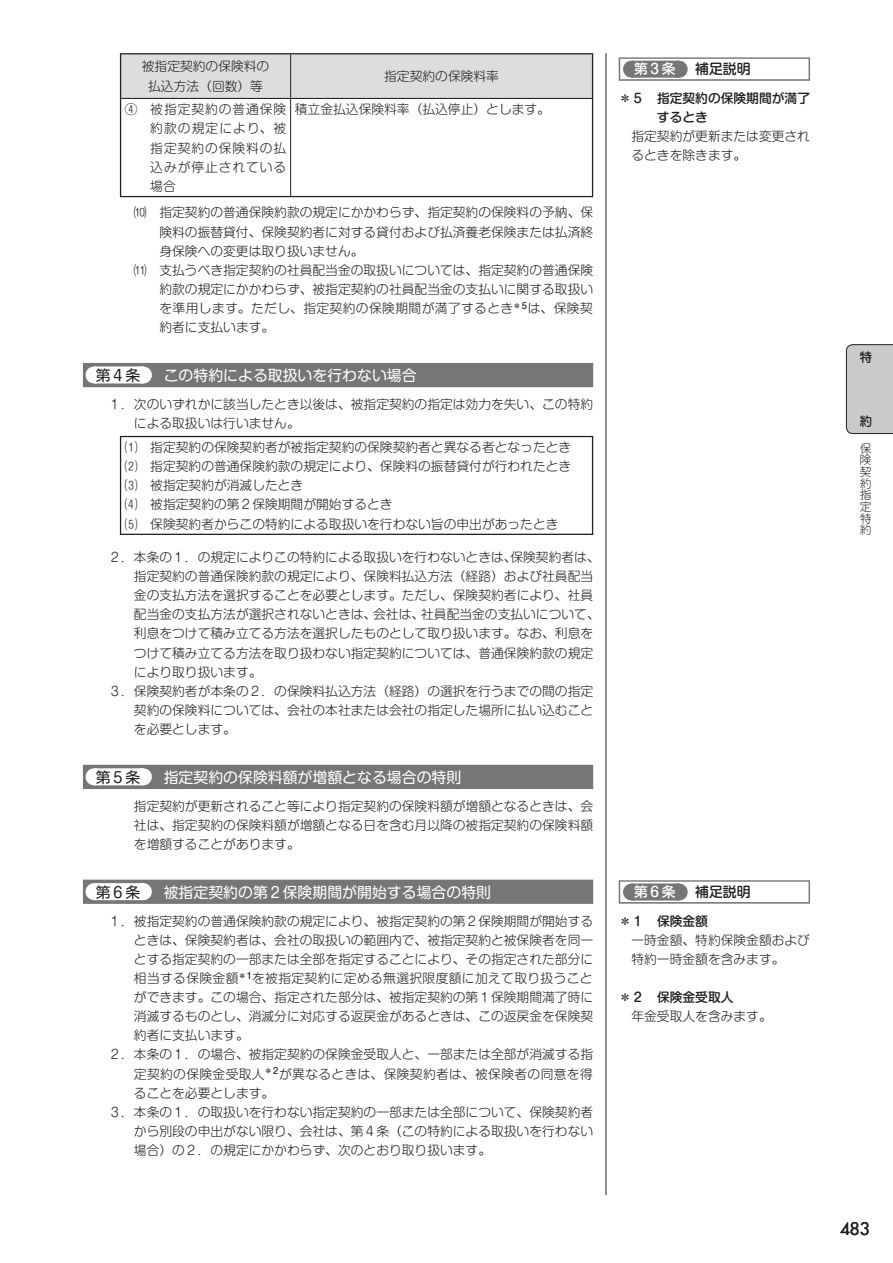
<style>
.page{position:relative;width:893px;height:1263px;background:#fff}
.page>*{position:absolute;margin:0;border:0;box-sizing:border-box;transform-origin:0 0}
.t1{font:16.95px "Futura";color:#231f20}
.t2{font:14.85px "Shin M Go Pro Regular 90 pv RKSJ H";color:#fff}
.t3{font:14.85px "Shin M Go Pro Regular 90 pv RKSJ H";color:#231f20}
.t4{font:13.8px "Shin M Go Pro Medium 90 pv RKSJ H";color:#231f20}
.t5{font:13.8px "Shin M Go Pro Medium 90 pv RKSJ H";color:#fff}
.t6{font:12.75px/19.2px "Shin M Go Pro Light 90 pv RKSJ H";color:#231f20}
.t7{font:12.75px "Shin M Go Pro Light 90 pv RKSJ H";letter-spacing:.03em;color:#231f20}
.t8{font:12.75px/19.2px "Shin M Go Pro Medium 90 pv RKSJ H";color:#231f20}
.t9{font:12.75px "Jun 34 Pro Medium 90 pv RKSJ V";color:#231f20}
.t10{font:11.7px/11.7px "Jun 101 Pro Light 90 pv RKSJ V";color:#231f20;text-align:justify}
</style>
<div class="page">
<hr style="left:606px;top:53px;width:1px;height:1142px;background:#231f20">
<div style="left:83px;top:363px;width:510px;height:24px;background:#757676"></div>
<div style="left:94px;top:366px;width:48px;height:17px;background:#fff"></div>
<svg style="left:118px;top:366px;width:25px;height:17px"></svg>
<div style="left:83px;top:765px;width:510px;height:24px;background:#757676"></div>
<div style="left:94px;top:768px;width:48px;height:17px;background:#fff"></div>
<svg style="left:118px;top:768px;width:25px;height:17px"></svg>
<div style="left:83px;top:880px;width:510px;height:24px;background:#757676"></div>
<div style="left:94px;top:883px;width:48px;height:17px;background:#fff"></div>
<svg style="left:118px;top:883px;width:25px;height:17px"></svg>
<div style="left:121px;top:54px;width:471px;height:44px;background:#dcdddd"></div>
<hr style="left:120px;top:53px;width:171px;height:1px;background:#231f20">
<hr style="left:120px;top:54px;width:1px;height:44px;background:#231f20">
<hr style="left:291px;top:53px;width:302px;height:1px;background:#231f20">
<hr style="left:592px;top:54px;width:1px;height:44px;background:#231f20">
<hr style="left:120px;top:98px;width:1px;height:98px;background:#231f20">
<hr style="left:592px;top:98px;width:1px;height:98px;background:#231f20">
<hr style="left:120px;top:196px;width:171px;height:1px;background:#231f20">
<hr style="left:291px;top:196px;width:302px;height:1px;background:#231f20">
<hr style="left:290px;top:54px;width:1px;height:44px;background:#231f20">
<hr style="left:290px;top:99px;width:1px;height:97px;background:#231f20">
<hr style="left:121px;top:98px;width:170px;height:1px;background:#231f20">
<hr style="left:291px;top:98px;width:301px;height:1px;background:#231f20">
<hr style="left:120px;top:436px;width:473px;height:1px;background:#231f20">
<hr style="left:120px;top:437px;width:1px;height:97px;background:#231f20">
<hr style="left:592px;top:437px;width:1px;height:97px;background:#231f20">
<hr style="left:120px;top:534px;width:473px;height:1px;background:#231f20">
<div style="left:619px;top:57px;width:191px;height:24px;background:#8e8f8f"></div>
<div style="left:620px;top:59px;width:189px;height:20px;background:#fff"></div>
<div style="left:631px;top:61px;width:47px;height:17px;background:#757676"></div>
<svg style="left:655px;top:61px;width:24px;height:17px"></svg>
<div style="left:619px;top:880px;width:191px;height:24px;background:linear-gradient(to right,#808181,#808181)"></div>
<div style="left:620px;top:882px;width:189px;height:20px;background:#fff"></div>
<div style="left:631px;top:883px;width:47px;height:17px;background:#757676"></div>
<svg style="left:655px;top:883px;width:24px;height:17px"></svg>
<div style="left:846px;top:344px;width:47px;height:90px;background:#c9cbcb"></div>
<p class="t6" style="left:142px;top:59px;width:129px;text-align:center">被指定契約の保険料の払込方法（回数）等</p>
<p class="t6" style="left:384px;top:68px;width:116px">指定契約の保険料率</p>
<p class="t6" style="left:150px;top:102px;width:138px;text-align:justify;text-indent:-26px">④ 被指定契約の普通保険約款の規定により、被指定契約の保険料の払込みが停止されている場合</p>
<p class="t6" style="left:295px;top:102px;width:257px">積立金払込保険料率（払込停止）とします。</p>
<p class="t6" style="left:134px;top:205px;width:461px">⑽ 指定契約の普通保険約款の規定にかかわらず、指定契約の保険料の予納、保</p>
<p class="t6" style="left:159px;top:224px;width:435px">険料の振替貸付、保険契約者に対する貸付および払済養老保険または払済終</p>
<p class="t6" style="left:159px;top:243px;width:206px">身保険への変更は取り扱いません。</p>
<p class="t6" style="left:134px;top:262px;width:461px">⑾ 支払うべき指定契約の社員配当金の取扱いについては、指定契約の普通保険</p>
<p class="t6" style="left:159px;top:281px;width:435px">約款の規定にかかわらず、被指定契約の社員配当金の支払いに関する取扱い</p>
<p class="t7" style="left:159px;top:304px;width:435px">を準用します。ただし、指定契約の保険期間が満了するとき<sup>＊５</sup>は、保険契</p>
<p class="t6" style="left:159px;top:320px;width:116px">約者に支払います。</p>
<p class="t3" style="left:96px;top:370px;width:46px">第４条</p>
<p class="t2" style="left:164px;top:370px;width:254px">この特約による取扱いを行わない場合</p>
<p class="t6" style="left:134px;top:396px;width:461px;text-indent:-26px">１．次のいずれかに該当したとき以後は、被指定契約の指定は効力を失い、この特約による取扱いは行いません。</p>
<p class="t6" style="left:125px;top:439px;width:448px">⑴ 指定契約の保険契約者が被指定契約の保険契約者と異なる者となったとき<br>⑵ 指定契約の普通保険約款の規定により、保険料の振替貸付が行われたとき<br>⑶ 被指定契約が消滅したとき<br>⑷ 被指定契約の第２保険期間が開始するとき<br>⑸ 保険契約者からこの特約による取扱いを行わない旨の申出があったとき</p>
<p class="t6" style="left:108px;top:549px;width:493px">２．本条の１．の規定によりこの特約による取扱いを行わないときは、保険契約者は、</p>
<p class="t6" style="left:134px;top:568px;width:461px">指定契約の普通保険約款の規定により、保険料払込方法（経路）および社員配当</p>
<p class="t6" style="left:134px;top:587px;width:461px">金の支払方法を選択することを必要とします。ただし、保険契約者により、社員</p>
<p class="t6" style="left:134px;top:607px;width:467px">配当金の支払方法が選択されないときは、会社は、社員配当金の支払いについて、</p>
<p class="t6" style="left:134px;top:626px;width:461px">利息をつけて積み立てる方法を選択したものとして取り扱います。なお、利息を</p>
<p class="t6" style="left:134px;top:645px;width:461px">つけて積み立てる方法を取り扱わない指定契約については、普通保険約款の規定</p>
<p class="t6" style="left:134px;top:664px;width:129px">により取り扱います。</p>
<p class="t6" style="left:108px;top:683px;width:486px">３．保険契約者が本条の２．の保険料払込方法（経路）の選択を行うまでの間の指定</p>
<p class="t6" style="left:134px;top:702px;width:461px">契約の保険料については、会社の本社または会社の指定した場所に払い込むこと</p>
<p class="t6" style="left:134px;top:721px;width:104px">を必要とします。</p>
<p class="t3" style="left:96px;top:772px;width:46px">第５条</p>
<p class="t2" style="left:164px;top:772px;width:299px">指定契約の保険料額が増額となる場合の特則</p>
<p class="t6" style="left:134px;top:798px;width:461px;text-align:justify">指定契約が更新されること等により指定契約の保険料額が増額となるときは、会社は、指定契約の保険料額が増額となる日を含む月以降の被指定契約の保険料額を増額することがあります。</p>
<p class="t3" style="left:96px;top:886px;width:46px">第６条</p>
<p class="t2" style="left:164px;top:886px;width:329px">被指定契約の第２保険期間が開始する場合の特則</p>
<p class="t6" style="left:108px;top:913px;width:486px">１．被指定契約の普通保険約款の規定により、被指定契約の第２保険期間が開始する</p>
<p class="t6" style="left:134px;top:932px;width:461px">ときは、保険契約者は、会社の取扱いの範囲内で、被指定契約と被保険者を同一</p>
<p class="t6" style="left:134px;top:951px;width:461px">とする指定契約の一部または全部を指定することにより、その指定された部分に</p>
<p class="t7" style="left:134px;top:973px;width:460px">相当する保険金額<sup>＊１</sup>を被指定契約に定める無選択限度額に加えて取り扱うこと</p>
<p class="t6" style="left:134px;top:989px;width:461px">ができます。この場合、指定された部分は、被指定契約の第１保険期間満了時に</p>
<p class="t6" style="left:134px;top:1008px;width:461px">消滅するものとし、消滅分に対応する返戻金があるときは、この返戻金を保険契</p>
<p class="t6" style="left:134px;top:1028px;width:116px">約者に支払います。</p>
<p class="t6" style="left:108px;top:1047px;width:486px">２．本条の１．の場合、被指定契約の保険金受取人と、一部または全部が消滅する指</p>
<p class="t7" style="left:134px;top:1069px;width:460px">定契約の保険金受取人<sup>＊２</sup>が異なるときは、保険契約者は、被保険者の同意を得</p>
<p class="t6" style="left:134px;top:1085px;width:142px">ることを必要とします。</p>
<p class="t6" style="left:108px;top:1104px;width:486px">３．本条の１．の取扱いを行わない指定契約の一部または全部について、保険契約者</p>
<p class="t6" style="left:134px;top:1123px;width:461px">から別段の申出がない限り、会社は、第４条（この特約による取扱いを行わない</p>
<p class="t6" style="left:134px;top:1142px;width:359px">場合）の２．の規定にかかわらず、次のとおり取り扱います。</p>
<p class="t5" style="left:634px;top:64px;width:43px">第３条</p>
<p class="t4" style="left:695px;top:64px;width:57px">補足説明</p>
<p class="t8" style="left:657px;top:90px;width:155px;text-indent:-38px">＊５ 指定契約の保険期間が満了するとき</p>
<p class="t6" style="left:631px;top:128px;width:180px">指定契約が更新または変更されるときを除きます。</p>
<p class="t5" style="left:634px;top:887px;width:43px">第６条</p>
<p class="t4" style="left:695px;top:887px;width:57px">補足説明</p>
<p class="t8" style="left:619px;top:913px;width:91px">＊１ 保険金額</p>
<p class="t6" style="left:631px;top:932px;width:180px">一時金額、特約保険金額および特約一時金額を含みます。</p>
<p class="t8" style="left:619px;top:989px;width:116px">＊２ 保険金受取人</p>
<p class="t6" style="left:631px;top:1008px;width:142px">年金受取人を含みます。</p>
<p class="t9" style="left:859px;top:352px;width:14px">特</p>
<p class="t9" style="left:859px;top:416px;width:13px">約</p>
<p class="t10" style="left:860px;top:444px;width:13px">保険契約指定特約</p>
<h1 class="t1" style="left:840px;top:1221px;width:31px">483</h1>
</div>
